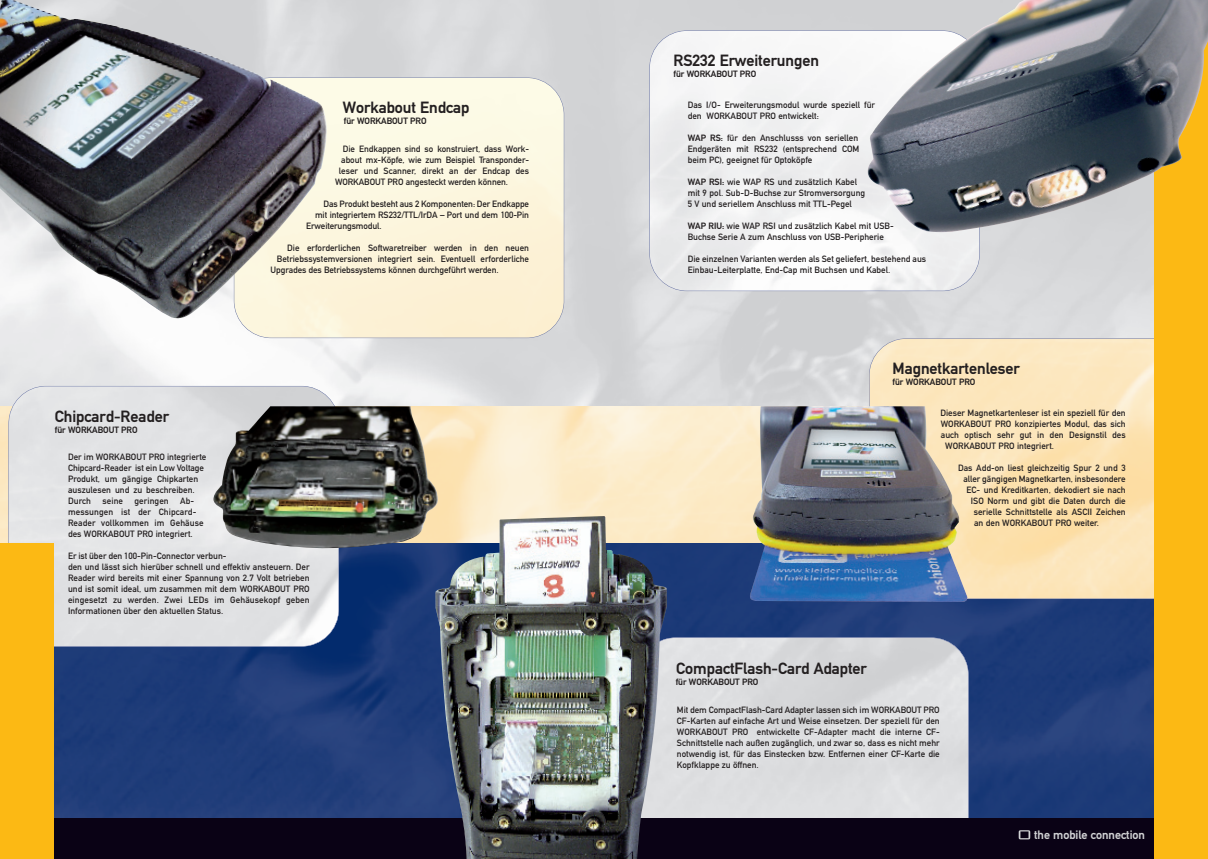
<style>
.page{position:relative;width:1208px;height:859px;background:#fff}
.page>*{position:absolute;margin:0;border:0;box-sizing:border-box;transform-origin:0 0}
.t1{font:700 16px "DIN Mittelschrift";color:#231f20}
.t2{font:700 12px "DIN Mittelschrift";color:#d1d2d4}
.t3{font:9px/11px "DIN Mittelschrift";color:#231f20}
.t4{font:700 9px "DIN Mittelschrift";color:#231f20}
.s1{font-weight:700}
</style>
<div class="page">
<svg style="left:0;top:406px;width:748px;height:138px;background:#fbebca"></svg>
<svg style="left:0;top:544px;width:1154px;height:275px;background:#1f3c78"></svg>
<img style="left:9px;top:386px;width:330px;height:260px;border-radius:37px">
<svg style="left:667px;top:637px;width:301px;height:182px;background:#d9dadd"></svg>
<img style="left:649px;top:31px;width:330px;height:260px;border-radius:37px">
<div style="left:54px;top:819px;width:1100px;height:40px;background:#0a0215"></div>
<svg style="left:1018px;top:830px;width:12px;height:9px"></svg>
<img style="left:869px;top:339px;width:330px;height:260px;border-radius:37px">
<div style="left:1px;top:544px;width:53px;height:315px;background:#fcb914"></div>
<div style="left:1154px;top:1px;width:54px;height:858px;background:#fcb914"></div>
<img style="left:0;top:1px;width:330px;height:320px">
<img style="left:435px;top:516px;width:232px;height:343px">
<img style="left:748px;top:406px;width:220px;height:196px">
<img style="left:865px;top:1px;width:343px;height:232px">
<img style="left:213px;top:406px;width:225px;height:143px">
<h1 class="t1" style="left:343px;top:101px;width:128px">Workabout Endcap</h1>
<p class="t4" style="left:344px;top:117px;width:84px">für WORKABOUT PRO</p>
<p class="t3" style="left:343px;top:145px;width:188px">Die Endkappen sind so konstruiert, dass Work-</p>
<p class="t3" style="left:341px;top:156px;width:189px">about mx-Köpfe, wie zum Beispiel Transponder-</p>
<p class="t3" style="left:339px;top:167px;width:192px">leser und Scanner, direkt an der Endcap des</p>
<p class="t3" style="left:335px;top:178px;width:174px">WORKABOUT PRO angesteckt werden können.</p>
<p class="t3" style="left:323px;top:200px;width:207px">Das Produkt besteht aus 2 Komponenten: Der Endkappe</p>
<p class="t3" style="left:315px;top:211px;width:216px">mit integriertem RS232/TTL/IrDA – Port und dem 100-Pin</p>
<p class="t3" style="left:306px;top:222px;width:77px">Erweiterungsmodul.</p>
<p class="t3" style="left:287px;top:244px;width:243px">Die erforderlichen Softwaretreiber werden in den neuen</p>
<p class="t3" style="left:277px;top:255px;width:254px">Betriebssystemversionen integriert sein. Eventuell erforderliche</p>
<p class="t3" style="left:271px;top:266px;width:229px">Upgrades des Betriebssystems können durchgeführt werden.</p>
<h1 class="t1" style="left:55px;top:410px;width:116px">Chipcard-Reader</h1>
<p class="t4" style="left:55px;top:426px;width:84px">für WORKABOUT PRO</p>
<p class="t3" style="left:68px;top:453px;width:140px">Der im WORKABOUT PRO integrierte<br>Chipcard-Reader ist ein Low Voltage<br>Produkt, um gängige Chipkarten auszulesen und zu beschreiben.<br>Durch</p>
<p class="t3" style="left:68px;top:497px;width:137px;text-indent:112px">Ab&shy;messungen ist der Chipcard-<br>Reader vollkommen im Gehäuse des WORKABOUT PRO integriert.</p>
<p class="t3" style="left:68px;top:552px;width:243px">Er ist über den 100-Pin-Connector verbun-<br>den und lässt sich hierüber schnell und effektiv ansteuern. Der Reader wird bereits mit einer Spannung von 2.7 Volt betrieben und ist somit ideal, um zusammen mit dem WORKABOUT PRO eingesetzt zu werden. Zwei LEDs im Gehäusekopf geben Informationen über den aktuellen Status.</p>
<p class="t3" style="left:102px;top:497px;width:22px">seine</p>
<p class="t3" style="left:134px;top:497px;width:36px">geringen</p>
<h1 class="t1" style="left:673px;top:54px;width:147px">RS232 Erweiterungen</h1>
<p class="t4" style="left:673px;top:70px;width:84px">für WORKABOUT PRO</p>
<p class="t3" style="left:688px;top:101px;width:189px">Das I/O- Erweiterungsmodul wurde speziell für den WORKABOUT PRO entwickelt:</p>
<p class="t3" style="left:688px;top:134px;width:173px"><span class="s1">WAP RS:</span> für den Anschlusss von seriellen<br>Endgeräten mit RS232 (entsprechend COM beim PC), geeignet für Optoköpfe</p>
<p class="t3" style="left:688px;top:178px;width:179px"><span class="s1">WAP RSI:</span> wie WAP RS und zusätzlich Kabel mit 9 pol. Sub-D-Buchse zur Stromversorgung<br>5 V und seriellem Anschluss mit TTL-Pegel</p>
<p class="t3" style="left:688px;top:222px;width:207px"><span class="s1">WAP RIU:</span> wie WAP RSI und zusätzlich Kabel mit USB-<br>Buchse Serie A zum Anschluss von USB-Peripherie</p>
<p class="t3" style="left:688px;top:255px;width:240px">Die einzelnen Varianten werden als Set geliefert, bestehend aus<br>Einbau-Leiterplatte, End-Cap mit Buchsen und Kabel.</p>
<h1 class="t1" style="left:892px;top:362px;width:129px">Magnetkartenleser</h1>
<p class="t4" style="left:892px;top:378px;width:84px">für WORKABOUT PRO</p>
<p class="t3" style="left:940px;top:409px;width:187px">Dieser Magnetkartenleser ist ein speziell für den</p>
<p class="t3" style="left:940px;top:420px;width:186px">WORKABOUT PRO konzipiertes Modul, das sich</p>
<p class="t3" style="left:940px;top:431px;width:186px">auch optisch sehr gut in den Designstil des</p>
<p class="t3" style="left:945px;top:442px;width:110px">WORKABOUT PRO integriert.</p>
<p class="t3" style="left:958px;top:464px;width:169px">Das Add-on liest gleichzeitig Spur 2 und 3</p>
<p class="t3" style="left:963px;top:475px;width:164px">aller gängigen Magnetkarten, insbesondere</p>
<p class="t3" style="left:966px;top:486px;width:161px">EC- und Kreditkarten, dekodiert sie nach</p>
<p class="t3" style="left:971px;top:497px;width:156px">ISO Norm und gibt die Daten durch die</p>
<p class="t3" style="left:973px;top:508px;width:153px">serielle Schnittstelle als ASCII Zeichen</p>
<p class="t3" style="left:974px;top:519px;width:126px">an den WORKABOUT PRO weiter.</p>
<h1 class="t1" style="left:676px;top:662px;width:192px">CompactFlash-Card Adapter</h1>
<p class="t4" style="left:676px;top:678px;width:84px">für WORKABOUT PRO</p>
<p class="t3" style="left:677px;top:706px;width:264px;text-align:justify">Mit dem CompactFlash-Card Adapter lassen sich im WORKABOUT PRO CF-Karten auf einfache Art und Weise einsetzen. Der speziell für den WORKABOUT PRO entwickelte CF-Adapter macht die interne CF-Schnittstelle nach außen zugänglich, und zwar so, dass es nicht mehr notwendig ist, für das Einstecken bzw. Entfernen einer CF-Karte die Kopfklappe zu öffnen.</p>
<h2 class="t2" style="left:1034px;top:830px;width:112px">the mobile connection</h2>
</div>
